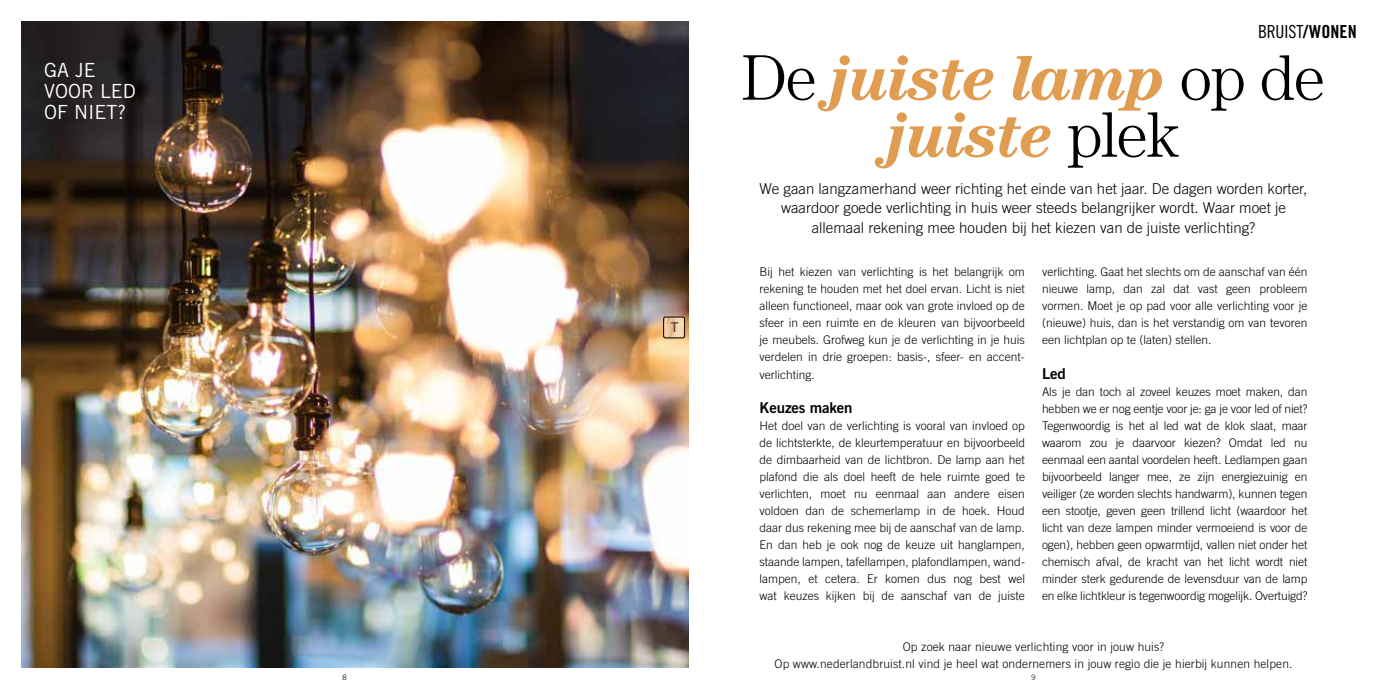
<style>
.page{position:relative;width:1378px;height:689px;background:#fff}
.page>*{position:absolute;margin:0;border:0;box-sizing:border-box;transform-origin:0 0}
.t1{font:italic 700 64.5px/57px "Century Std";letter-spacing:-.03em;color:#e09c51;text-align:center}
.t2{font:19.5px/21px "Trade Gothic LT Std";color:#fff}
.t3{font:18px "Trade Gothic LT Std Cn 18";letter-spacing:-.01em;color:#000}
.t4{font:300 15px/19.5px "Trade Gothic LT Std";color:#000;text-align:center}
.t5{font:15px "Trade Gothic LT Std Bd 2";letter-spacing:-.01em;color:#000}
.t6{font:300 12px/17px "Trade Gothic LT Std";color:#000;text-align:justify}
.t7{font:300 7.5px "Trade Gothic LT Std";color:#000}
.s1{font-family:"Trade Gothic LT Std Bd Cn 20"}
.s2{font-weight:300;font-style:normal;color:#000}
</style>
<div class="page">
<img style="left:21px;top:21px;width:668px;height:647px">
<svg style="left:663px;top:317px;width:22px;height:21px"></svg>
<div style="left:663px;top:317px;width:22px;height:21px;border:1px solid #000;border-radius:2px"></div>
<h2 class="t2" style="left:44px;top:59px;width:93px">GA JE<br>VOOR LED<br>OF NIET?</h2>
<h3 class="t3" style="left:1258px;top:21px;width:100px">BRUIST<span class="s1">/WONEN</span></h3>
<h1 class="t1" style="left:741px;top:49px;width:585px"><span class="s2">De</span> juiste lamp <span class="s2">op de </span>juiste <span class="s2">plek</span></h1>
<p class="t4" style="left:759px;top:178px;width:549px">We gaan langzamerhand weer richting het einde van het jaar. De dagen worden korter, waardoor goede verlichting in huis weer steeds belangrijker wordt. Waar moet je allemaal rekening mee houden bij het kiezen van de juiste verlichting?</p>
<p class="t6" style="left:1042px;top:263px;width:267px">verlichting. Gaat het slechts om de aanschaf van één nieuwe lamp, dan zal dat vast geen probleem vormen. Moet je op pad voor alle verlichting voor je (nieuwe) huis, dan is het verstandig om van tevoren een lichtplan op te (laten) stellen.</p>
<p class="t5" style="left:1042px;top:364px;width:25px">Led</p>
<p class="t6" style="left:1042px;top:383px;width:267px">Als je dan toch al zoveel keuzes moet maken, dan hebben we er nog eentje voor je: ga je voor led of niet?<br>Tegenwoordig is het al led wat de klok slaat, maar waarom zou je daarvoor kiezen? Omdat led nu eenmaal een aantal voordelen heeft. Ledlampen gaan bijvoorbeeld langer mee, ze zijn energiezuinig en veiliger (ze worden slechts handwarm), kunnen tegen een stootje, geven geen trillend licht (waardoor het licht van deze lampen minder vermoeiend is voor de ogen), hebben geen opwarmtijd, vallen niet onder het chemisch afval, de kracht van het licht wordt niet minder sterk gedurende de levensduur van de lamp en elke lichtkleur is tegenwoordig mogelijk. Overtuigd?</p>
<p class="t6" style="left:759px;top:263px;width:267px">Bij het kiezen van verlichting is het belangrijk om rekening te houden met het doel ervan. Licht is niet alleen functioneel, maar ook van grote invloed op de sfeer in een ruimte en de kleuren van bijvoorbeeld je meubels. Grofweg kun je de verlichting in je huis verdelen in drie groepen: basis-, sfeer - en accent&shy;verlichting.</p>
<p class="t5" style="left:759px;top:398px;width:94px">Keuzes maken</p>
<p class="t6" style="left:759px;top:417px;width:267px">Het doel van de verlichting is vooral van invloed op de lichtsterkte, de kleurtemperatuur en bijvoorbeeld de dimbaarheid van de lichtbron. De lamp aan het plafond die als doel heeft de hele ruimte goed te verlichten, moet nu eenmaal aan andere eisen voldoen dan de schemerlamp in de hoek. Houd daar dus rekening mee bij de aanschaf van de lamp.<br>En dan heb je ook nog de keuze uit hanglampen, staande lampen, tafellampen, plafondlampen, wand&shy;lampen, et cetera. Er komen dus nog best wel wat keuzes kijken bij de aanschaf van de juiste</p>
<p class="t6" style="left:774px;top:638px;width:519px;text-align:center">Op zoek naar nieuwe verlichting voor in jouw huis?<br>Op www.nederlandbruist.nl vind je heel wat ondernemers in jouw regio die je hierbij kunnen helpen.</p>
<p class="t7" style="left:342px;top:672px;width:6px">8</p>
<p class="t7" style="left:1031px;top:672px;width:6px">9</p>
</div>
